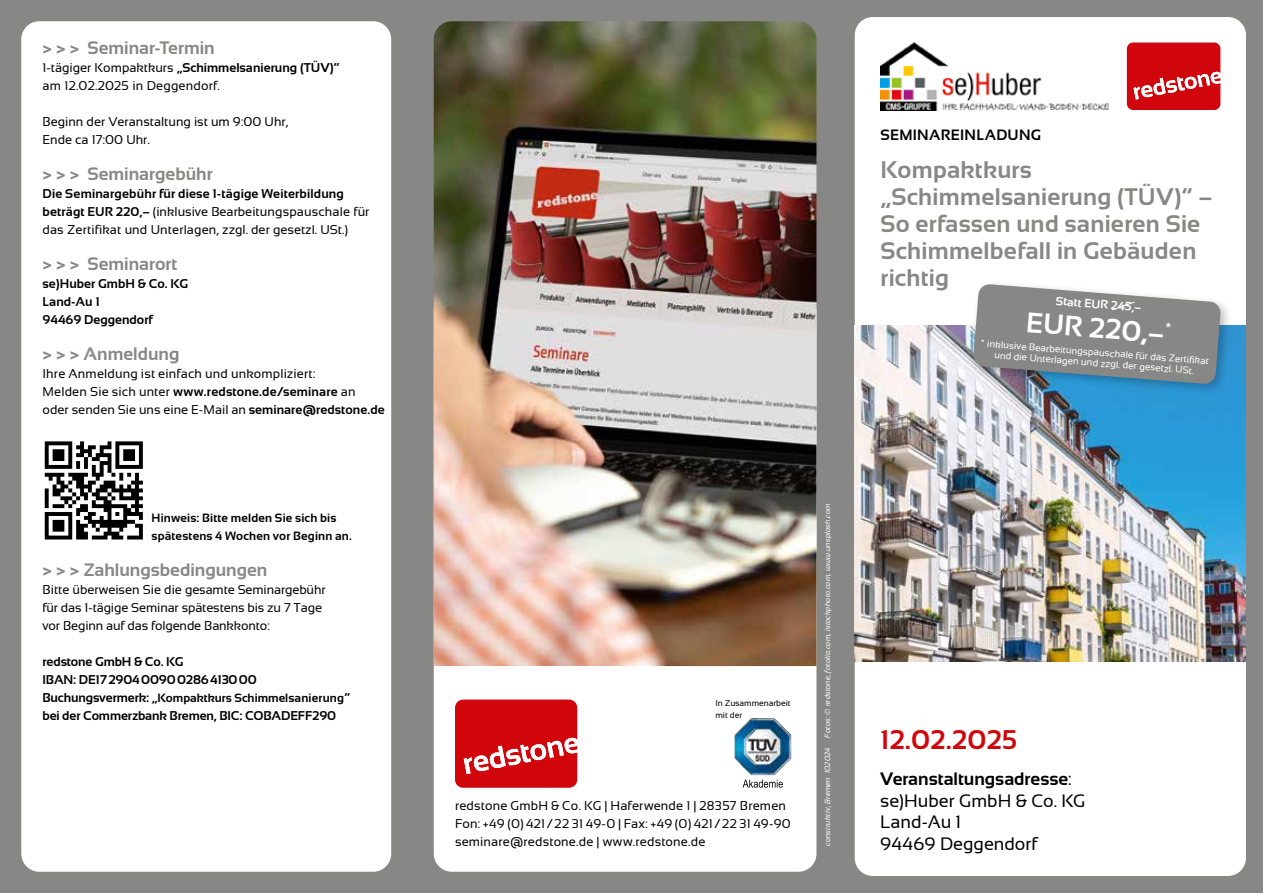
<style>
.page{position:relative;width:1263px;height:893px;background:#878786}
.page>*{position:absolute;margin:0;border:0;box-sizing:border-box;transform-origin:0 0}
.t1{font:700 28.35px "Sansation";color:#fff}
.t2{font:700 27px "Sansation";color:#d1050c}
.t3{font:700 24px/27px "Sansation";letter-spacing:.01em;color:#878786}
.t4{font:700 18px "Sansation";color:#878786}
.t5{font:18px/21.6px "Sansation";color:#000}
.t6{font:700 15px "Sansation";letter-spacing:.015em;color:#000}
.t7{font:12.75px/18px "Sansation";color:#000}
.t8{font:700 12.75px/18px "Sansation";letter-spacing:-.01em;color:#000}
.t9{font:700 12px/18px "Sansation";letter-spacing:.015em;color:#000}
.t10{font:700 12px "Sansation";color:#fff}
.t11{font:9.75px/10.5px "Sansation";color:#fff;text-align:center}
.t12{font:8.55px/12.1px "Sansation";letter-spacing:-.005em;color:#000}
.t13{font:italic 7.5px "Sansation";letter-spacing:.01em;color:#fff}
.s1{font-weight:700}
.s2{font-size:12.75px}
</style>
<div class="page">
<div style="left:855px;top:17px;width:391px;height:859px;background:#fff;border-radius:18px"></div>
<img style="left:855px;top:326px;width:391px;height:335px">
<div style="left:969px;top:280px;width:263px;height:116px;background:#000;opacity:.25"></div>
<svg style="left:1127px;top:43px;width:93px;height:67px;background:#d52026"></svg>
<img style="left:880px;top:42px;width:228px;height:68px">
<div style="left:434px;top:666px;width:382px;height:206px;background:#fff"></div>
<img style="left:434px;top:21px;width:382px;height:645px">
<div style="left:21px;top:21px;width:370px;height:851px;background:#fff;border-radius:18px"></div>
<svg style="left:45px;top:441px;width:98px;height:98px"></svg>
<svg style="left:455px;top:700px;width:122px;height:88px;background:#d52026"></svg>
<img style="left:734px;top:718px;width:57px;height:57px">
<svg style="left:743px;top:780px;width:40px;height:8px"></svg>
<svg style="left:973px;top:284px;width:248px;height:100px;background:#8e9295"></svg>
<h3 class="t4" style="left:43px;top:38px;width:174px">&gt; &gt; &gt; Seminar-Termin</h3>
<p class="t7" style="left:43px;top:59px;width:298px">1-tägiger Kompaktkurs <span class="s1">„Schimmelsanierung (TÜV)“ </span>am 12.02.2025 in Deggendorf.</p>
<p class="t7" style="left:43px;top:113px;width:247px">Beginn der Veranstaltung ist um 9:00 Uhr,<br>Ende ca 17:00 Uhr.</p>
<h3 class="t4" style="left:43px;top:164px;width:172px">&gt; &gt; &gt; Seminargebühr</h3>
<p class="t7" style="left:43px;top:185px;width:328px"><span class="s1">Die Seminargebühr für diese 1-tägige Weiterbildung beträgt EUR 220,–</span> (inklusive Bearbeitungspauschale für das Zertifikat und Unterlagen, zzgl. der gesetzl. USt.)</p>
<h3 class="t4" style="left:43px;top:254px;width:136px">&gt; &gt; &gt; Seminarort</h3>
<p class="t8" style="left:43px;top:275px;width:147px">se)Huber GmbH &amp; Co. KG<br>Land-Au 1<br>94469 Deggendorf</p>
<h3 class="t4" style="left:43px;top:344px;width:138px">&gt; &gt; &gt; Anmeldung</h3>
<p class="t7" style="left:43px;top:365px;width:344px">Ihre Anmeldung ist einfach und unkompliziert:<br>Melden Sie sich unter <span class="s1">www.redstone.de/seminare</span> an oder senden Sie uns eine E-Mail an <span class="s1">seminare@redstone.de</span></p>
<p class="t9" style="left:151px;top:509px;width:202px">Hinweis: Bitte melden Sie sich bis spätestens 4 Wochen vor Beginn an.</p>
<h3 class="t4" style="left:43px;top:560px;width:227px">&gt; &gt; &gt; Zahlungsbedingungen</h3>
<p class="t7" style="left:43px;top:581px;width:285px">Bitte überweisen Sie die gesamte Seminargebühr für das 1-tägige Seminar spätestens bis zu 7 Tage vor Beginn auf das folgende Bankkonto:</p>
<p class="t8" style="left:43px;top:653px;width:216px">redstone GmbH &amp; Co. KG<br>IBAN: DE17290400900286413000</p>
<p class="t9" style="left:43px;top:689px;width:309px"><span class="s2">Buchungsvermerk: „</span>Kompaktkurs Schimmelsanierung<span class="s2">“</span></p>
<p class="t8" style="left:43px;top:707px;width:295px">bei der Commerzbank Bremen, BIC: COBADEFF290</p>
<p class="t6" style="left:880px;top:126px;width:162px">SEMINAREINLADUNG</p>
<h3 class="t3" style="left:880px;top:156px;width:333px">Kompaktkurs „Schimmelsanierung (TÜV)“ –<br>So erfassen und sanieren Sie<br>Schimmelbefall in Gebäuden richtig</h3>
<p class="t10" style="left:1056px;top:294px;width:87px;rotate:5deg">Statt EUR 245,–</p>
<h1 class="t1" style="left:1027px;top:307px;width:140px;rotate:4deg">EUR 220,–</h1>
<p class="t11" style="left:981px;top:337px;width:230px;rotate:5deg">* inklusive Bearbeitungspauschale für das Zertifi kat und die Unterlagen und zzgl. der gesetzl. USt.</p>
<p class="t12" style="left:715px;top:697px;width:77px">In Zusammenarbeit mit der</p>
<p class="t7" style="left:455px;top:797px;width:337px">redstone GmbH &amp; Co. KG | Haferwende 1 | 28357 Bremen<br>Fon: +49 (0) 421/22 31 49-0 | Fax: +49 (0) 421/22 31 49-90 seminare@redstone.de | www.redstone.de</p>
<p class="t13" style="left:823px;top:738px;width:236px;rotate:-90deg">Fotos: © redstone, fotolia.com, istockphoto.com, www.unsplash.com</p>
<p class="t13" style="left:823px;top:846px;width:100px;rotate:-90deg">construktiv, Bremen 102024</p>
<h2 class="t2" style="left:880px;top:724px;width:138px">12.02.2025</h2>
<h3 class="t5" style="left:880px;top:768px;width:207px"><span class="s1">Veranstaltungsadresse</span>: se)Huber GmbH &amp; Co. KG<br>Land-Au 1<br>94469 Deggendorf</h3>
</div>
